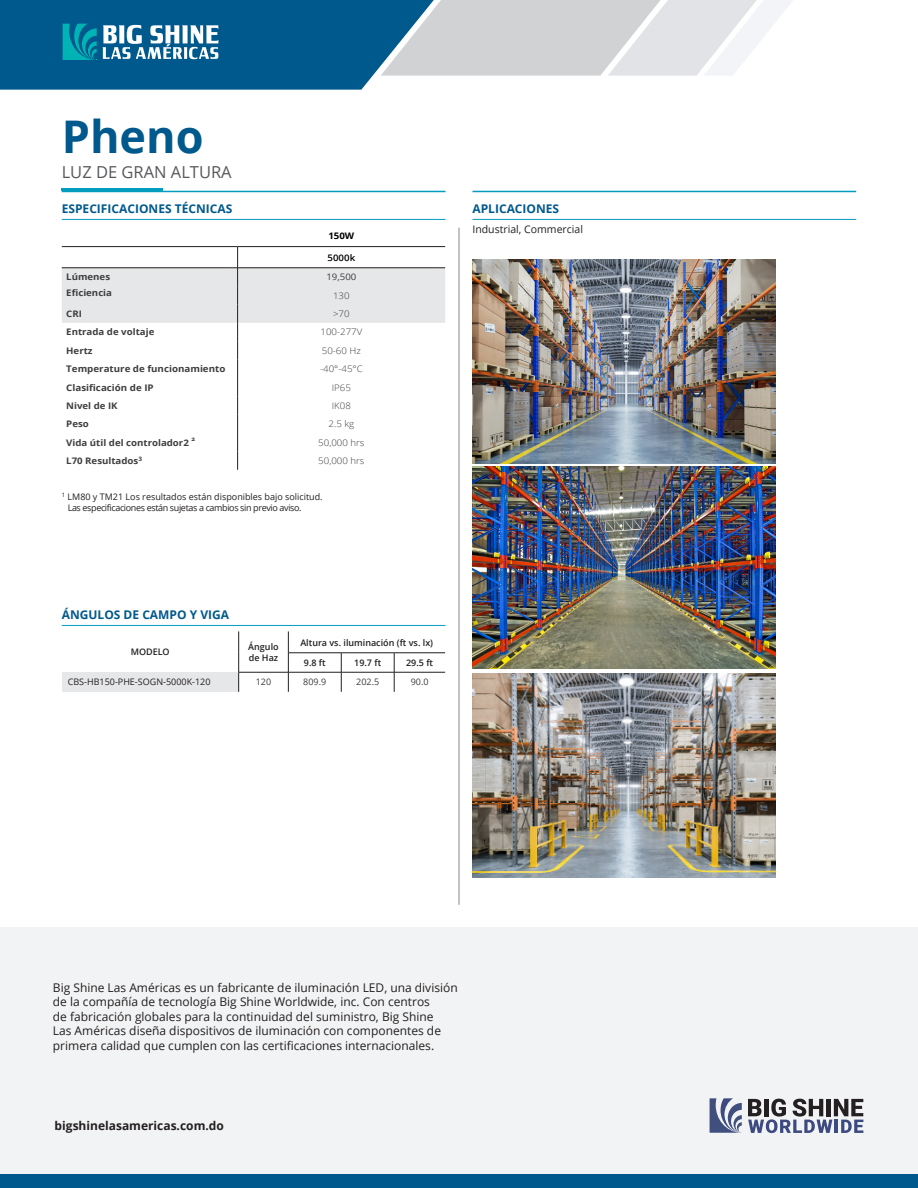
<style>
.page{position:relative;width:918px;height:1188px;background:#fff}
.page>*{position:absolute;margin:0;border:0;box-sizing:border-box;transform-origin:0 0}
.t1{font:700 45px "Open Sans";color:#00598c}
.t2{font:16.5px "Open Sans";color:#57585a}
.t3{font:12px/14.4px "Open Sans";color:#231f20}
.t4{font:700 12px "Open Sans";color:#00598c}
.t5{font:700 12px "Open Sans";color:#231f20}
.Description_New{font:10.5px "Open Sans";color:#231f20}
.t6{font:700 9.15px "Open Sans";color:#3e3e3f;scale:1.07 1}
.t7{font:700 9px "Open Sans";color:#3e3e3f;scale:1.07 1}
.t8{font:9px "Open Sans";color:#231f20}
.t9{font:600 9px "Open Sans";color:#231f20}
.t10{font:300 9px "Open Sans";color:#3e3e3f;scale:1.07 1}
.t11{font:9px "Open Sans";letter-spacing:-.04em;color:#231f20}
.t12{font:9px "Open Sans";color:#3e3e3f}
.t13{font:9px "Open Sans";color:#3e3e3f;scale:1.07 1}
.t14{font:600 9px "Open Sans";color:#000;scale:1.07 1}
.t15{font:700 9px "Open Sans";color:#000;scale:1.07 1}
.t16{font:700 6px "Open Sans";color:#3e3e3f;scale:1.07 1}
</style>
<div class="page">
<div style="left:0;top:927px;width:918px;height:261px;background:#f2f3f4"></div>
<div style="left:0;top:1175px;width:918px;height:13px;background:#00598c"></div>
<svg style="left:710px;top:1098px;width:32px;height:35px"></svg>
<svg style="left:748px;top:1099px;width:115px;height:34px"></svg>
<hr style="left:62px;top:191px;width:383px;height:1px;background:#039dbf">
<hr style="left:472px;top:219px;width:384px;height:1px;background:#039dbf">
<hr style="left:472px;top:191px;width:384px;height:1px;background:#039dbf">
<hr style="left:62px;top:219px;width:383px;height:1px;background:#039dbf">
<hr style="left:62px;top:625px;width:383px;height:1px;background:#039dbf">
<hr style="left:458px;top:228px;width:2px;height:677px;background:#939598">
<hr style="left:62px;top:188px;width:101px;height:3px;background:#039dbf">
<hr style="left:237px;top:246px;width:208px;height:1px;background:#231f20">
<hr style="left:62px;top:246px;width:175px;height:1px;background:#231f20">
<svg style="left:62px;top:247px;width:383px;height:223px"></svg>
<img style="left:472px;top:260px;width:303px;height:203px">
<img style="left:472px;top:467px;width:303px;height:201px">
<img style="left:472px;top:674px;width:303px;height:203px">
<div style="left:62px;top:672px;width:177px;height:20px;background:#e6e7e9"></div>
<hr style="left:289px;top:653px;width:52px;height:1px;background:#231f20">
<hr style="left:341px;top:653px;width:53px;height:1px;background:#231f20">
<hr style="left:394px;top:653px;width:51px;height:1px;background:#231f20">
<hr style="left:238px;top:672px;width:50px;height:1px;background:#231f20">
<hr style="left:341px;top:672px;width:53px;height:1px;background:#231f20">
<hr style="left:288px;top:672px;width:53px;height:1px;background:#231f20">
<hr style="left:394px;top:672px;width:51px;height:1px;background:#231f20">
<svg style="left:238px;top:631px;width:1px;height:61px"></svg>
<svg style="left:288px;top:631px;width:1px;height:61px"></svg>
<svg style="left:341px;top:653px;width:1px;height:39px"></svg>
<svg style="left:394px;top:653px;width:1px;height:39px"></svg>
<svg style="left:0;top:0;width:793px;height:90px"></svg>
<p class="t1" style="left:62px;top:105px;width:143px">Pheno</p>
<p class="t2" style="left:62px;top:160px;width:171px">LUZ DE GRAN ALTURA</p>
<p class="t4" style="left:62px;top:201px;width:172px">ESPECIFICACIONES TÉCNICAS</p>
<p class="t4" style="left:472px;top:201px;width:88px">APLICACIONES</p>
<p class="t15" style="left:328px;top:230px;width:26px">150W</p>
<p class="t14" style="left:328px;top:251px;width:27px">5000k</p>
<p class="t7" style="left:66px;top:271px;width:43px">Lúmenes</p>
<p class="t13" style="left:326px;top:271px;width:30px">19,500</p>
<p class="t7" style="left:66px;top:286px;width:44px">Eficiencia</p>
<p class="t10" style="left:333px;top:289px;width:17px">130</p>
<p class="t7" style="left:66px;top:307px;width:16px">CRI</p>
<p class="t10" style="left:333px;top:308px;width:17px">&gt;70</p>
<p class="t7" style="left:66px;top:326px;width:84px">Entrada de voltaje</p>
<p class="t10" style="left:320px;top:326px;width:41px">100-277V</p>
<p class="t7" style="left:66px;top:344px;width:26px">Hertz</p>
<p class="t10" style="left:322px;top:344px;width:38px">50-60 Hz</p>
<p class="t6" style="left:66px;top:362px;width:150px">Temperature de funcionamiento</p>
<p class="t10" style="left:320px;top:363px;width:41px">-40°-45°C</p>
<p class="t6" style="left:66px;top:381px;width:83px">Clasificación de IP</p>
<p class="t10" style="left:332px;top:381px;width:19px">IP65</p>
<p class="t7" style="left:66px;top:399px;width:50px">Nivel de IK</p>
<p class="t10" style="left:332px;top:399px;width:19px">IK08</p>
<p class="t7" style="left:66px;top:418px;width:23px">Peso</p>
<p class="t10" style="left:329px;top:418px;width:25px">2.5 kg</p>
<p class="t7" style="left:66px;top:436px;width:116px">Vida útil del controlador2</p>
<p class="t16" style="left:191px;top:435px;width:5px">2</p>
<p class="t10" style="left:318px;top:436px;width:45px">50,000 hrs</p>
<p class="t7" style="left:66px;top:454px;width:69px">L70 Resultados</p>
<p class="t16" style="left:138px;top:453px;width:5px">3</p>
<p class="t10" style="left:318px;top:455px;width:45px">50,000 hrs</p>
<p class="t8" style="left:62px;top:490px;width:262px"><sup>1</sup> LM80 y TM21 Los resultados están disponibles bajo solicitud.</p>
<p class="t11" style="left:68px;top:501px;width:235px">Las especificaciones están sujetas a cambios sin previo aviso.</p>
<p class="Description_New" style="left:472px;top:222px;width:112px">Industrial, Commercial</p>
<p class="t4" style="left:62px;top:607px;width:169px">ÁNGULOS DE CAMPO Y VIGA</p>
<p class="t9" style="left:131px;top:646px;width:40px">MODELO</p>
<p class="t9" style="left:248px;top:640px;width:32px">Ángulo</p>
<p class="t9" style="left:249px;top:651px;width:31px">de Haz</p>
<p class="t9" style="left:300px;top:636px;width:134px">Altura vs. iluminación (ft vs. lx)</p>
<p class="t9" style="left:304px;top:657px;width:23px">9.8 ft</p>
<p class="t9" style="left:354px;top:657px;width:29px">19.7 ft</p>
<p class="t9" style="left:406px;top:657px;width:29px">29.5 ft</p>
<p class="t8" style="left:68px;top:676px;width:144px">CBS-HB150-PHE-SOGN-5000K-120</p>
<p class="t12" style="left:256px;top:676px;width:17px">120</p>
<p class="t12" style="left:303px;top:676px;width:24px">809.9</p>
<p class="t12" style="left:356px;top:676px;width:24px">202.5</p>
<p class="t12" style="left:411px;top:676px;width:19px">90.0</p>
<p class="t3" style="left:53px;top:980px;width:406px">Big Shine Las Américas es un fabricante de iluminación LED, una división de la compañía de tecnología Big Shine Worldwide, inc. Con centros<br>de fabricación globales para la continuidad del suministro, Big Shine<br>Las Américas diseña dispositivos de iluminación con componentes de primera calidad que cumplen con las certificaciones internacionales.</p>
<p class="t5" style="left:55px;top:1117px;width:171px">bigshinelasamericas.com.do</p>
</div>
